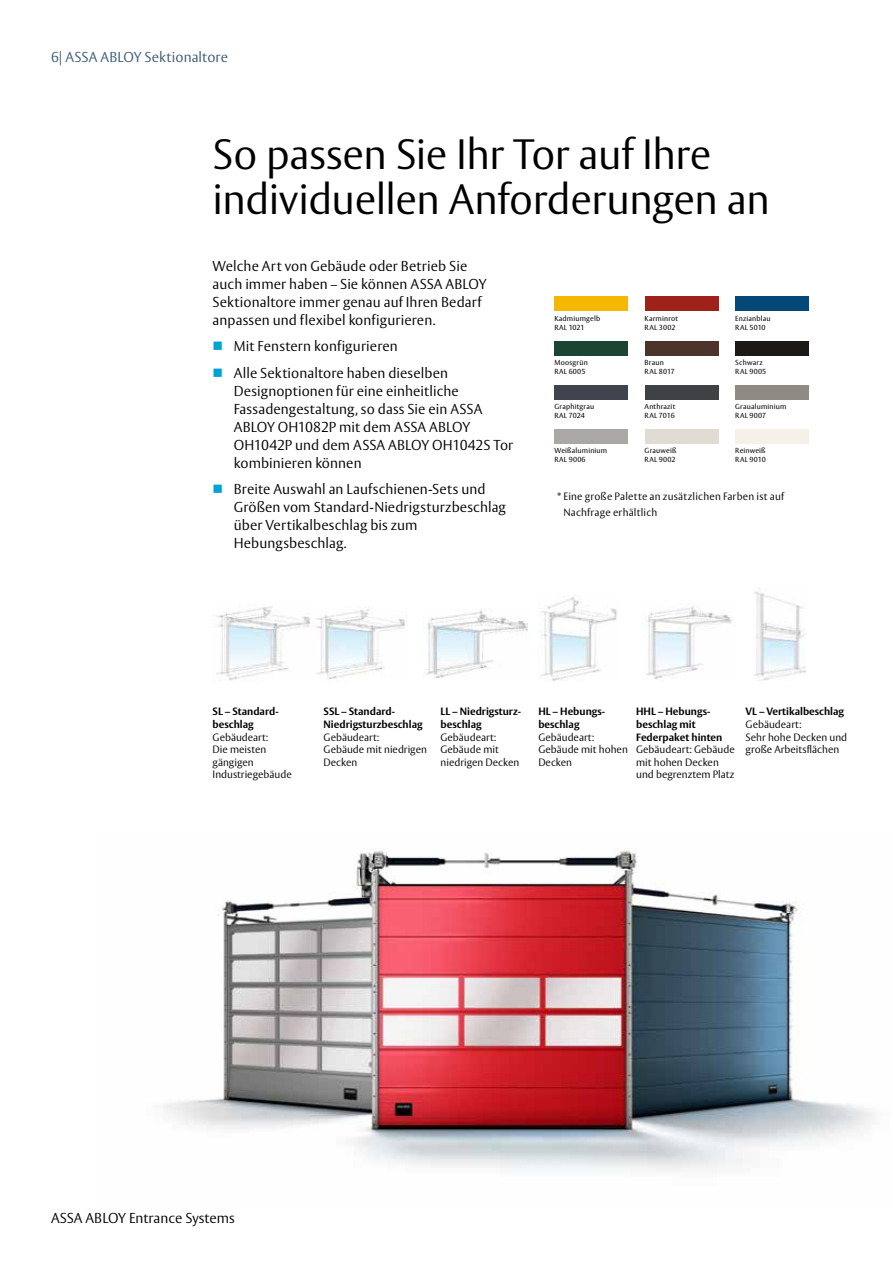
<style>
.page{position:relative;width:893px;height:1263px;background:#fff}
.page>*{position:absolute;margin:0;border:0;box-sizing:border-box;transform-origin:0 0}
.t1{font:300 42px/45px "ASSA Vesta";letter-spacing:-.01em;color:#000}
.t2{font:300 14.25px/18px "ASSA Vesta";letter-spacing:.005em;color:#000}
.t3{font:300 14.25px "ASSA Vesta";letter-spacing:.005em;color:#395b73}
.t4{font:300 10.5px/12.6px "ASSA Vesta";color:#000}
.t5{font:700 10.5px/12.6px "ASSA Vesta";color:#000}
.t6{font:300 10.5px/16.5px "ASSA Vesta";letter-spacing:.02em;color:#000}
.t7{font:7.2px/8.7px "ASSA Vesta";letter-spacing:.02em;color:#000}
.s1{color:#00a3d2}
</style>
<div class="page">
<img style="left:163px;top:848px;width:710px;height:323px">
<div style="left:554px;top:297px;width:74px;height:14px;background:#f6b700"></div>
<div style="left:554px;top:429px;width:74px;height:14px;background:#aaa7a4"></div>
<div style="left:554px;top:385px;width:74px;height:14px;background:#40444e"></div>
<div style="left:554px;top:341px;width:74px;height:14px;background:#1c4432"></div>
<div style="left:645px;top:297px;width:73px;height:14px;background:#9e2218"></div>
<div style="left:645px;top:385px;width:73px;height:14px;background:#3f4144"></div>
<div style="left:645px;top:429px;width:73px;height:14px;background:#e0dcd3"></div>
<div style="left:645px;top:341px;width:73px;height:14px;background:#4d342b"></div>
<div style="left:735px;top:297px;width:74px;height:14px;background:#034877"></div>
<div style="left:735px;top:341px;width:74px;height:14px;background:#1c1917"></div>
<div style="left:735px;top:385px;width:74px;height:14px;background:#908a84"></div>
<div style="left:735px;top:429px;width:74px;height:14px;background:#f6f1e8"></div>
<img style="left:216px;top:606px;width:95px;height:75px">
<img style="left:425px;top:608px;width:103px;height:70px">
<img style="left:540px;top:596px;width:78px;height:85px">
<img style="left:643px;top:607px;width:89px;height:72px">
<img style="left:753px;top:588px;width:52px;height:93px">
<img style="left:315px;top:607px;width:92px;height:72px">
<p class="t3" style="left:51px;top:49px;width:179px">6| ASSA ABLOY Sektionaltore</p>
<h1 class="t1" style="left:213px;top:134px;width:559px">So passen Sie Ihr Tor auf Ihre individuellen Anforderungen an</h1>
<p class="t2" style="left:213px;top:257px;width:275px">Welche Art von Gebäude oder Betrieb Sie auch immer haben – Sie können ASSA ABLOY Sektionaltore immer genau auf Ihren Bedarf anpassen und flexibel konfigurieren.</p>
<p class="t2" style="left:213px;top:338px;width:187px"><span class="s1">■</span> Mit Fenstern konfigurieren</p>
<p class="t2" style="left:234px;top:364px;width:281px;text-indent:-21px"><span class="s1">■</span> Alle Sektionaltore haben dieselben Designoptionen für eine einheitliche Fassadengestaltung, so dass Sie ein ASSA ABLOY OH1082P mit dem ASSA ABLOY OH1042P und dem ASSA ABLOY OH1042S Tor kombinieren können</p>
<p class="t2" style="left:234px;top:481px;width:274px;text-indent:-21px"><span class="s1">■</span> Breite Auswahl an Laufschienen-Sets und Größen vom Standard-Niedrigsturzbeschlag über Vertikalbeschlag bis zum Hebungsbeschlag.</p>
<p class="t7" style="left:554px;top:314px;width:47px">Kadmiumgelb<br>RAL 1021</p>
<p class="t7" style="left:735px;top:314px;width:37px">Enzianblau<br>RAL 5010</p>
<p class="t7" style="left:735px;top:359px;width:33px">Schwarz<br>RAL 9005</p>
<p class="t7" style="left:735px;top:403px;width:53px">Graualuminium<br>RAL 9007</p>
<p class="t7" style="left:735px;top:447px;width:32px">Reinweiß<br>RAL 9010</p>
<p class="t6" style="left:563px;top:488px;width:222px;text-indent:-6px">* Eine große Palette an zusätzlichen Farben ist auf<br>Nachfrage erhältlich</p>
<p class="t7" style="left:645px;top:314px;width:35px">Karminrot<br>RAL 3002</p>
<p class="t7" style="left:645px;top:359px;width:32px">Braun<br>RAL 8017</p>
<p class="t7" style="left:554px;top:359px;width:35px">Moosgrün<br>RAL 6005</p>
<p class="t7" style="left:554px;top:403px;width:41px">Graphitgrau<br>RAL 7024</p>
<p class="t7" style="left:645px;top:403px;width:32px">Anthrazit<br>RAL 7016</p>
<p class="t7" style="left:645px;top:447px;width:33px">Grauweiß<br>RAL 9002</p>
<p class="t7" style="left:554px;top:447px;width:54px">Weißaluminium<br>RAL 9006</p>
<p class="t5" style="left:213px;top:706px;width:68px">SL – Standard&shy;beschlag</p>
<p class="t4" style="left:213px;top:731px;width:81px">Gebäudeart:<br>Die meisten gängigen<br>Industriegebäude</p>
<p class="t5" style="left:324px;top:706px;width:101px">SSL – Standard-<br>Niedrigsturzbeschlag</p>
<p class="t4" style="left:324px;top:731px;width:105px">Gebäudeart:<br>Gebäude mit niedrigen<br>Decken</p>
<p class="t5" style="left:441px;top:706px;width:82px">LL – Niedrigsturz&shy;beschlag</p>
<p class="t4" style="left:441px;top:731px;width:80px">Gebäudeart:<br>Gebäude mit niedrigen Decken</p>
<p class="t5" style="left:538px;top:706px;width:68px">HL – Hebungs&shy;beschlag</p>
<p class="t4" style="left:538px;top:731px;width:91px">Gebäudeart:<br>Gebäude mit hohen<br>Decken</p>
<p class="t5" style="left:636px;top:706px;width:88px">HHL – Hebungs&shy;beschlag mit<br>Federpaket hinten</p>
<p class="t4" style="left:636px;top:744px;width:100px">Gebäudeart: Gebäude mit hohen Decken und begrenztem Platz</p>
<p class="t5" style="left:746px;top:706px;width:100px">VL – Vertikalbeschlag</p>
<p class="t4" style="left:746px;top:718px;width:103px">Gebäudeart:<br>Sehr hohe Decken und große Arbeitsflächen</p>
<p class="t2" style="left:51px;top:1210px;width:185px">ASSA ABLOY Entrance Systems</p>
</div>
